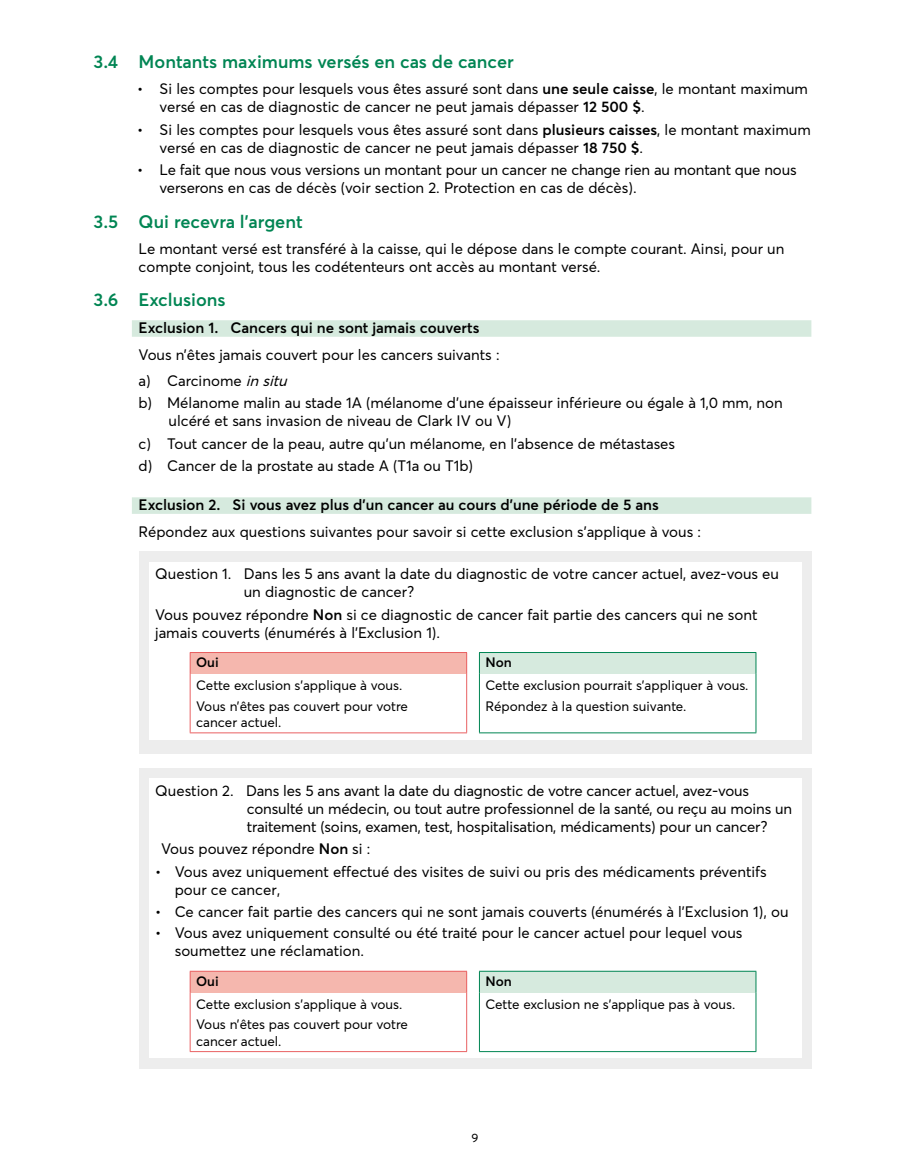
<style>
.page{position:relative;width:905px;height:1175px;background:#fff}
.page>*{position:absolute;margin:0;border:0;box-sizing:border-box;transform-origin:0 0}
.t1{font:600 18px "Averta";color:#008553}
.t2{font:15px/18px "Averta";color:#000}
.t3{font:600 15px "Averta";color:#000}
.t4{font:13.5px/20.4px "Averta";color:#000}
.t5{font:600 13.5px "Averta";color:#000}
.t6{font:12px "Averta";color:#000}
.s1{font-weight:600}
.s2{font-style:italic}
</style>
<div class="page">
<div style="left:132px;top:320px;width:679px;height:17px;background:#d6eade"></div>
<div style="left:132px;top:497px;width:679px;height:17px;background:#d6eade"></div>
<div style="left:139px;top:551px;width:672px;height:202px;background:#ededed"></div>
<div style="left:149px;top:562px;width:652px;height:177px;background:#fff"></div>
<div style="left:190px;top:652px;width:276px;height:21px;background:#f5b7ae"></div>
<div style="left:479px;top:652px;width:277px;height:21px;background:#d6eade"></div>
<hr style="left:190px;top:652px;width:277px;height:1px;background:#e96162">
<svg style="left:190px;top:653px;width:1px;height:20px"></svg>
<svg style="left:466px;top:653px;width:1px;height:20px"></svg>
<hr style="left:190px;top:673px;width:1px;height:59px;background:#e96162">
<hr style="left:466px;top:673px;width:1px;height:59px;background:#e96162">
<hr style="left:190px;top:732px;width:277px;height:1px;background:#e96162">
<svg style="left:479px;top:653px;width:1px;height:20px"></svg>
<hr style="left:479px;top:652px;width:277px;height:1px;background:#008553">
<svg style="left:755px;top:653px;width:1px;height:20px"></svg>
<hr style="left:479px;top:673px;width:1px;height:59px;background:#008553">
<hr style="left:755px;top:673px;width:1px;height:59px;background:#008553">
<hr style="left:479px;top:732px;width:277px;height:1px;background:#008553">
<div style="left:139px;top:768px;width:672px;height:300px;background:#ededed"></div>
<div style="left:149px;top:778px;width:652px;height:280px;background:#fff"></div>
<div style="left:190px;top:971px;width:276px;height:21px;background:#f5b7ae"></div>
<div style="left:479px;top:971px;width:277px;height:21px;background:#d6eade"></div>
<hr style="left:190px;top:970px;width:277px;height:1px;background:#e96162">
<svg style="left:190px;top:971px;width:1px;height:21px"></svg>
<svg style="left:466px;top:971px;width:1px;height:21px"></svg>
<hr style="left:190px;top:992px;width:1px;height:59px;background:#e96162">
<hr style="left:466px;top:992px;width:1px;height:59px;background:#e96162">
<hr style="left:190px;top:1051px;width:277px;height:1px;background:#e96162">
<svg style="left:479px;top:971px;width:1px;height:21px"></svg>
<hr style="left:479px;top:970px;width:277px;height:1px;background:#008553">
<svg style="left:755px;top:971px;width:1px;height:21px"></svg>
<hr style="left:479px;top:992px;width:1px;height:59px;background:#008553">
<hr style="left:755px;top:992px;width:1px;height:59px;background:#008553">
<hr style="left:479px;top:1051px;width:277px;height:1px;background:#008553">
<p class="t1" style="left:94px;top:50px;width:422px">3.4 Montants maximums versés en cas de cancer</p>
<p class="t2" style="left:160px;top:80px;width:650px;text-indent:-22px">• Si les comptes pour lesquels vous êtes assuré sont dans <span class="s1">une seule caisse</span>, le montant maximum versé en cas de diagnostic de cancer ne peut jamais dépasser <span class="s1">12 500 $</span>.</p>
<p class="t2" style="left:160px;top:120px;width:652px;text-indent:-22px">• Si les comptes pour lesquels vous êtes assuré sont dans <span class="s1">plusieurs caisses</span>, le montant maximum versé en cas de diagnostic de cancer ne peut jamais dépasser <span class="s1">18 750 $</span>.</p>
<p class="t2" style="left:160px;top:161px;width:638px;text-indent:-22px">• Le fait que nous vous versions un montant pour un cancer ne change rien au montant que nous verserons en cas de décès (voir section 2. Protection en cas de décès).</p>
<p class="t1" style="left:94px;top:210px;width:210px">3.5 Qui recevra l’argent</p>
<p class="t2" style="left:139px;top:240px;width:647px">Le montant versé est transféré à la caisse, qui le dépose dans le compte courant. Ainsi, pour un compte conjoint, tous les codétenteurs ont accès au montant versé.</p>
<p class="t1" style="left:94px;top:289px;width:134px">3.6 Exclusions</p>
<p class="t3" style="left:139px;top:318px;width:342px">Exclusion 1. Cancers qui ne sont jamais couverts</p>
<p class="t2" style="left:139px;top:341px;width:362px;line-height:26.5px">Vous n’êtes jamais couvert pour les cancers suivants : a) Carcinome <span class="s2">insitu</span></p>
<p class="t2" style="left:169px;top:394px;width:615px;text-indent:-30px">b) Mélanome malin au stade 1A (mélanome d’une épaisseur inférieure ou égale à 1,0 mm, non ulcéré et sans invasion de niveau de Clark IV ou V)</p>
<p class="t2" style="left:139px;top:432px;width:538px;line-height:22.2px">c) Tout cancer de la peau, autre qu’un mélanome, en l’absence de métastases d) Cancer de la prostate au stade A (T1a ou T1b)</p>
<p class="t3" style="left:139px;top:495px;width:521px">Exclusion 2. Si vous avez plus d’un cancer au cours d’une période de 5 ans</p>
<p class="t2" style="left:139px;top:522px;width:564px">Répondez aux questions suivantes pour savoir si cette exclusion s’applique à vous :</p>
<p class="t2" style="left:244px;top:565px;width:536px;text-indent:-88px">Question 1. Dans les 5 ans avant la date du diagnostic de votre cancer actuel, avez-vous eu un diagnostic de cancer ?</p>
<p class="t2" style="left:155px;top:605px;width:603px">Vous pouvez répondre <span class="s1">Non</span> si ce diagnostic de cancer fait partie des cancers qui ne sont jamais couverts (énumérés à l’Exclusion 1).</p>
<p class="t5" style="left:196px;top:654px;width:24px">Oui</p>
<p class="t5" style="left:485px;top:654px;width:28px">Non</p>
<p class="t4" style="left:196px;top:675px;width:213px">Cette exclusion s’applique à vous.<br>Vous n’êtes pas couvert pour votre</p>
<p class="t4" style="left:196px;top:712px;width:87px">cancer actuel.</p>
<p class="t4" style="left:485px;top:675px;width:264px">Cette exclusion pourrait s’appliquer à vous.<br>Répondez à la question suivante.</p>
<p class="t2" style="left:247px;top:781px;width:547px;text-indent:-91px">Question 2. Dans les 5 ans avant la date du diagnostic de votre cancer actuel, avez-vous consulté un médecin, ou tout autre professionnel de la santé, ou reçu au moins un traitement (soins, examen, test, hospitalisation, médicaments) pour un cancer ?</p>
<p class="t2" style="left:161px;top:840px;width:210px">Vous pouvez répondre <span class="s1">Non</span> si :</p>
<p class="t2" style="left:175px;top:862px;width:593px;text-indent:-20px">• Vous avez uniquement effectué des visites de suivi ou pris des médicaments préventifs pour ce cancer ,</p>
<p class="t2" style="left:155px;top:902px;width:634px">• Ce cancer fait partie des cancers qui ne sont jamais couverts (énumérés à l’Exclusion 1) , ou</p>
<p class="t2" style="left:175px;top:924px;width:569px;text-indent:-20px">• Vous avez uniquement consulté ou été traité pour le cancer actuel pour lequel vous soumettez une réclamation.</p>
<p class="t5" style="left:196px;top:972px;width:24px">Oui</p>
<p class="t5" style="left:485px;top:972px;width:28px">Non</p>
<p class="t4" style="left:196px;top:993px;width:213px">Cette exclusion s’applique à vous.<br>Vous n’êtes pas couvert pour votre</p>
<p class="t4" style="left:196px;top:1030px;width:87px">cancer actuel.</p>
<p class="t4" style="left:485px;top:993px;width:251px">Cette exclusion ne s’applique pas à vous.</p>
<p class="t6" style="left:471px;top:1130px;width:8px">9</p>
</div>
